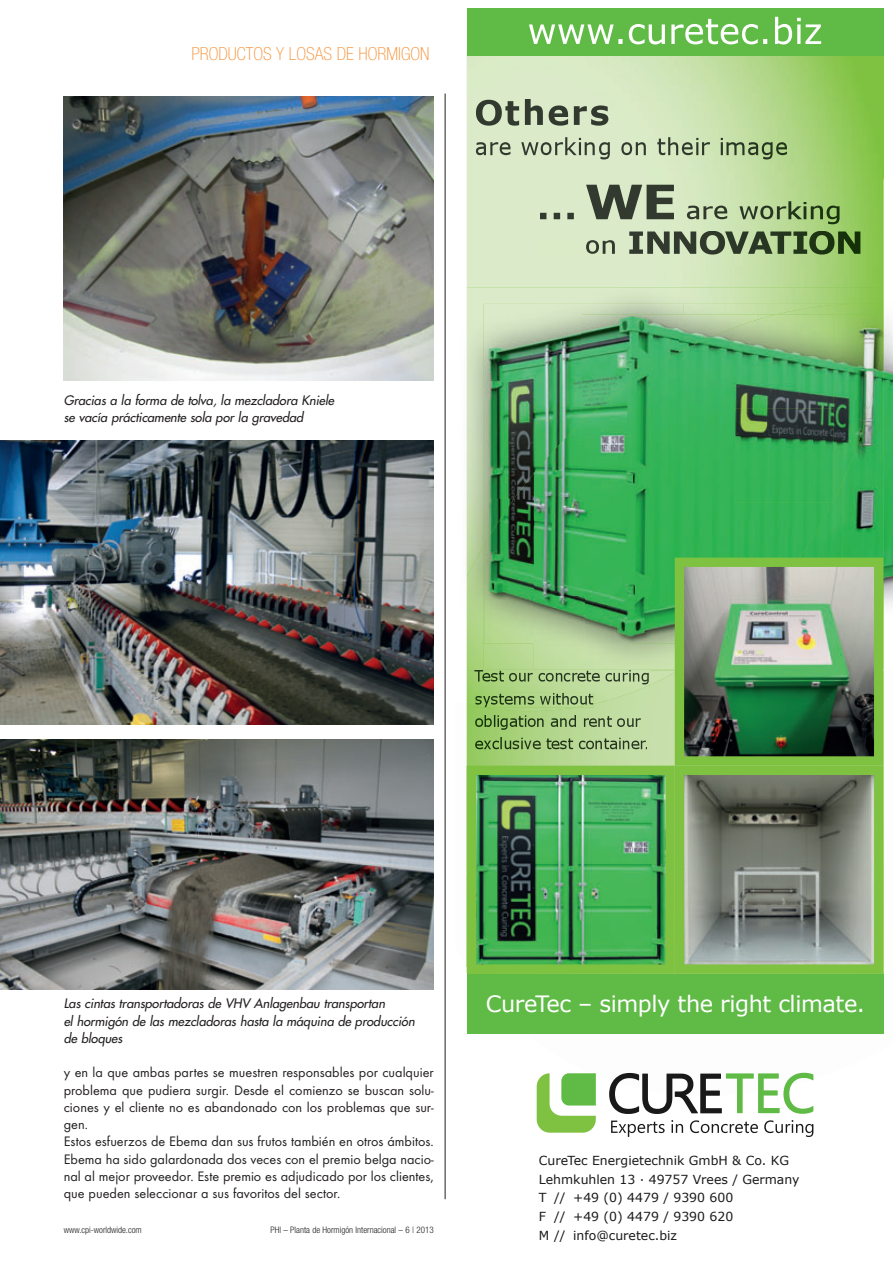
<style>
.page{position:relative;width:893px;height:1263px;background:#fff}
.page>*{position:absolute;margin:0;border:0;box-sizing:border-box;transform-origin:0 0}
.t1{font:22.5px "Verdana";letter-spacing:-.02em;color:#fff}
.t2{font:100 condensed 18px "Helvetica Neue";color:#f69238}
.t3{font:14.25px/17.2px "Futura T";color:#231f20}
.t4{font:italic 12.75px/17.2px "Futura";letter-spacing:-.005em;color:#231f20}
.t5{font:12.45px/18.8px "Verdana";color:#191919}
.t6{font:300 condensed 9px "Helvetica Neue";color:#231f20}
</style>
<div class="page">
<img style="left:466px;top:83px;width:1px;height:204px">
<img style="left:883px;top:177px;width:1px;height:110px">
<img style="left:467px;top:55px;width:416px;height:232px">
<img style="left:883px;top:643px;width:1px;height:70px">
<img style="left:883px;top:713px;width:1px;height:126px">
<img style="left:883px;top:839px;width:1px;height:51px">
<img style="left:822px;top:939px;width:62px;height:95px">
<img style="left:466px;top:704px;width:1px;height:41px">
<img style="left:758px;top:1033px;width:64px;height:48px">
<img style="left:466px;top:745px;width:1px;height:93px">
<img style="left:693px;top:1033px;width:65px;height:1px">
<img style="left:466px;top:838px;width:1px;height:93px">
<img style="left:564px;top:1033px;width:129px;height:40px">
<img style="left:466px;top:931px;width:1px;height:43px">
<img style="left:586px;top:711px;width:83px;height:55px">
<img style="left:467px;top:711px;width:119px;height:55px">
<img style="left:466px;top:670px;width:1px;height:34px">
<img style="left:467px;top:670px;width:208px;height:41px">
<img style="left:466px;top:287px;width:418px;height:290px">
<img style="left:466px;top:577px;width:1px;height:93px">
<img style="left:467px;top:546px;width:208px;height:124px">
<img style="left:484px;top:304px;width:199px;height:10px">
<img style="left:683px;top:304px;width:93px;height:10px">
<img style="left:776px;top:304px;width:107px;height:10px">
<img style="left:484px;top:643px;width:49px;height:26px">
<img style="left:533px;top:643px;width:142px;height:26px">
<img style="left:484px;top:314px;width:195px;height:92px">
<img style="left:679px;top:314px;width:55px;height:14px">
<img style="left:484px;top:406px;width:97px;height:67px">
<img style="left:581px;top:406px;width:3px;height:14px">
<img style="left:883px;top:323px;width:10px;height:320px">
<img style="left:842px;top:500px;width:41px;height:58px">
<img style="left:834px;top:500px;width:8px;height:58px">
<img style="left:883px;top:314px;width:4px;height:26px">
<img style="left:634px;top:328px;width:100px;height:268px">
<img style="left:734px;top:314px;width:100px;height:244px">
<img style="left:833px;top:314px;width:50px;height:186px">
<img style="left:584px;top:380px;width:50px;height:263px">
<img style="left:534px;top:420px;width:50px;height:223px">
<img style="left:484px;top:473px;width:50px;height:170px">
<img style="left:634px;top:596px;width:41px;height:47px">
<svg style="left:611px;top:1120px;width:202px;height:17px"></svg>
<svg style="left:537px;top:1073px;width:59px;height:60px"></svg>
<svg style="left:609px;top:1073px;width:204px;height:41px"></svg>
<div style="left:467px;top:974px;width:416px;height:59px;background:#60bb46"></div>
<div style="left:467px;top:8px;width:416px;height:47px;background:#60bb46"></div>
<svg style="left:529px;top:17px;width:292px;height:27px"></svg>
<img style="left:477px;top:776px;width:188px;height:188px">
<div style="left:467px;top:766px;width:208px;height:208px;border:9px solid #7fc241"></div>
<img style="left:685px;top:776px;width:188px;height:188px">
<div style="left:675px;top:766px;width:208px;height:208px;border:9px solid #7fc241"></div>
<img style="left:685px;top:568px;width:188px;height:188px">
<div style="left:675px;top:558px;width:208px;height:208px;border:9px solid #7fc241"></div>
<img style="left:476px;top:100px;width:132px;height:26px">
<img style="left:476px;top:137px;width:311px;height:23px">
<img style="left:476px;top:137px;width:134px;height:20px">
<img style="left:475px;top:671px;width:175px;height:14px">
<img style="left:475px;top:671px;width:78px;height:10px">
<img style="left:475px;top:693px;width:118px;height:14px">
<img style="left:475px;top:694px;width:59px;height:13px">
<img style="left:536px;top:715px;width:105px;height:15px">
<img style="left:475px;top:715px;width:61px;height:15px">
<img style="left:551px;top:738px;width:96px;height:11px">
<img style="left:475px;top:738px;width:76px;height:11px">
<img style="left:574px;top:213px;width:2px;height:6px">
<img style="left:540px;top:213px;width:34px;height:6px">
<img style="left:586px;top:185px;width:88px;height:34px">
<img style="left:676px;top:201px;width:165px;height:23px">
<img style="left:687px;top:201px;width:152px;height:21px">
<img style="left:537px;top:240px;width:49px;height:14px">
<img style="left:586px;top:240px;width:29px;height:14px">
<img style="left:617px;top:232px;width:12px;height:22px">
<img style="left:629px;top:232px;width:231px;height:22px">
<hr style="left:445px;top:94px;width:1px;height:1105px;background:#231f20">
<img style="left:64px;top:97px;width:370px;height:284px">
<img style="left:1px;top:739px;width:433px;height:250px">
<img style="left:1px;top:441px;width:433px;height:283px">
<p class="t2" style="left:192px;top:47px;width:239px">PRODUCTOS Y LOSAS DE HORMIGON</p>
<p class="t4" style="left:64px;top:392px;width:274px">Gracias a la forma de tolva, la mezcladora Kniele se vacía prácticamente sola por la gravedad</p>
<p class="t4" style="left:64px;top:996px;width:355px">Las cintas transportadoras de VHV Anlagenbau transportan<br>el hormigón de las mezcladoras hasta la máquina de producción de bloques</p>
<p class="t3" style="left:64px;top:1065px;width:371px">y en la que ambas partes se muestren responsables por cualquier problema que pudiera surgir. Desde el comienzo se buscan solu&shy;ciones y el cliente no es abandonado con los problemas que sur&shy;gen.<br>Estos esfuerzos de Ebema dan sus frutos también en otros ámbitos.<br>Ebema ha sido galardonada dos veces con el premio belga nacio&shy;nal al mejor proveedor. Este premio es adjudicado por los clientes, que pueden seleccionar a sus favoritos del sector.</p>
<p class="t6" style="left:64px;top:1226px;width:79px">www.cpi-worldwide.com</p>
<p class="t6" style="left:270px;top:1226px;width:165px">PHI – Planta de Hormigón Internacional – 6 | 2013</p>
<h1 class="t1" style="left:486px;top:989px;width:381px">CureTec – simply the right climate.</h1>
<p class="t5" style="left:539px;top:1150px;width:262px">CureTec Energietechnik GmbH &amp; Co. KG<br>Lehmkuhlen 13 · 49757 Vrees / Germany<br>T // +49 (0) 4479 / 9390 600<br>F // +49 (0) 4479 / 9390 620<br>M // info@curetec.biz</p>
</div>
